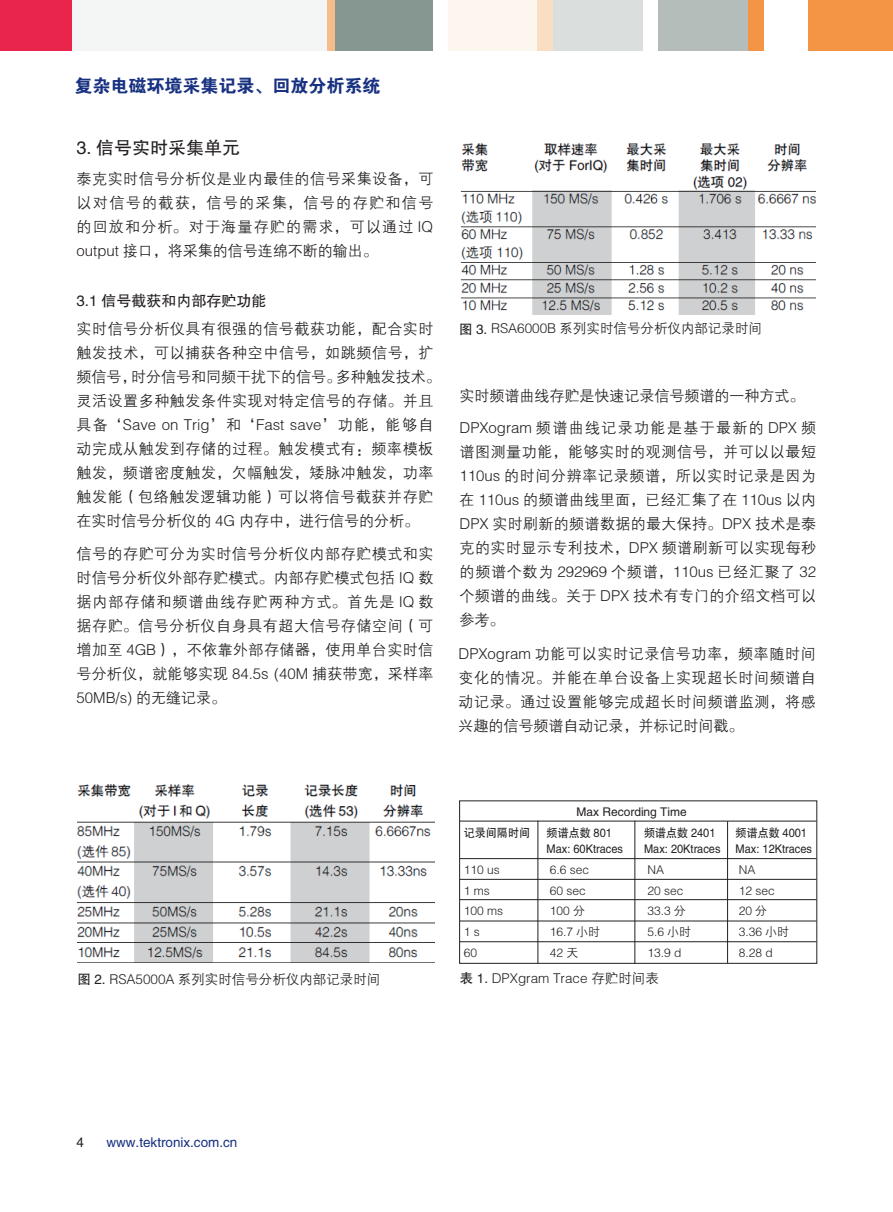
<style>
.page{position:relative;width:893px;height:1212px;background:#fff}
.page>*{position:absolute;margin:0;border:0;box-sizing:border-box;transform-origin:0 0}
.t1{font:18px "FZDHTJW GB1 0";color:#183181}
.t2{font:18px "FZHTJW GB1 0";color:#231f20}
.t3{font:15px/24px "FZZDXJW GB1 0";letter-spacing:.03em;color:#231f20;text-align:justify}
.t4{font:15px/32.5px "FZZDXJW GB1 0";color:#231f20}
.t5{font:15px "FZHTJW GB1 0";color:#231f20}
.t6{font:13.5px "FZZDXJW GB1 0";color:#231f20}
.t7{font:13.5px "FZHTJW GB1 0";color:#183181}
.t8{font:13.5px "FZHTJW GB1 0";color:#231f20}
.t9{font:12px "FZZDXJW GB1 0";color:#231f20}
.t10{font:12px "FZHTJW GB1 0";color:#231f20;scale:.92 1}
.t11{font:12px "FZHTJW GB1 0";color:#231f20}
.s1{font-family:"FZHTJW GB1 0"}
</style>
<div class="page">
<div style="left:72px;top:0;width:255px;height:51px;background:#f4f6f5"></div>
<div style="left:0;top:0;width:72px;height:51px;background:#e9254b"></div>
<div style="left:808px;top:0;width:85px;height:51px;background:#f39544"></div>
<div style="left:327px;top:0;width:105px;height:51px;background:#869691"></div>
<div style="left:493px;top:0;width:45px;height:51px;background:#fdf6ee"></div>
<div style="left:448px;top:0;width:45px;height:51px;background:#fdf6ee"></div>
<div style="left:658px;top:0;width:90px;height:51px;background:#b4bdba"></div>
<div style="left:553px;top:0;width:90px;height:51px;background:#dadfde"></div>
<div style="left:538px;top:0;width:15px;height:51px;background:#fadec4"></div>
<div style="left:327px;top:0;width:8px;height:51px;background:#f6bd8b"></div>
<div style="left:748px;top:0;width:15px;height:51px;background:#f39544"></div>
<div style="left:459px;top:800px;width:358px;height:164px;border:1px solid #231f20"></div>
<hr style="left:460px;top:821px;width:356px;height:1px;background:#231f20">
<hr style="left:460px;top:858px;width:356px;height:1px;background:#231f20">
<hr style="left:460px;top:879px;width:356px;height:1px;background:#231f20">
<hr style="left:460px;top:899px;width:356px;height:1px;background:#231f20">
<hr style="left:460px;top:920px;width:356px;height:1px;background:#231f20">
<hr style="left:460px;top:941px;width:356px;height:1px;background:#231f20">
<hr style="left:537px;top:821px;width:1px;height:143px;background:#231f20">
<hr style="left:634px;top:821px;width:1px;height:143px;background:#231f20">
<hr style="left:727px;top:821px;width:1px;height:142px;background:#231f20">
<img style="left:77px;top:784px;width:358px;height:179px">
<img style="left:460px;top:143px;width:355px;height:171px">
<p class="t1" style="left:74px;top:76px;width:307px">复杂电磁环境采集记录、回放分析系统</p>
<p class="t2" style="left:77px;top:138px;width:165px">3. 信号实时采集单元</p>
<p class="t3" style="left:77px;top:167px;width:358px">泰克实时信号分析仪是业内最佳的信号采集设备，可以对信号的截获，信号的采集，信号的存贮和信号的回放和分析。对于海量存贮的需求，可以通过 IQ output 接口，将采集的信号连绵不断的输出。</p>
<p class="t5" style="left:77px;top:292px;width:191px">3.1 信号截获和内部存贮功能</p>
<p class="t3" style="left:77px;top:317px;width:366px;text-align:left">实时信号分析仪具有很强的信号截获功能，配合实时触发技术，可以捕获各种空中信号，如跳频信号，扩频信号，时分信号和同频干扰下的信号。多种触发技术。灵活设置多种触发条件实现对特定信号的存储。并且具备‘Save on Trig’和‘Fast save’功能，能够自动完成从触发到存储的过程。触发模式有：频率模板触发，频谱密度触发，欠幅触发，矮脉冲触发，功率触发能（包络触发逻辑功能）可以将信号截获并存贮在实时信号分析仪的 4G 内存中，进行信号的分析。</p>
<p class="t3" style="left:77px;top:542px;width:358px">信号的存贮可分为实时信号分析仪内部存贮模式和实时信号分析仪外部存贮模式。内部存贮模式包括 IQ 数据内部存储和频谱曲线存贮两种方式。首先是 IQ 数据存贮。信号分析仪自身具有超大信号存储空间（可增加至 4GB），不依靠外部存储器，使用单台实时信号分析仪，就能够实现 84.5s (40M 捕获带宽，采样率50MB/s) 的无缝记录。</p>
<p class="t6" style="left:459px;top:322px;width:304px"><span class="s1">图 3.</span> RSA6000B 系列实时信号分析仪内部记录时间</p>
<p class="t4" style="left:460px;top:380px;width:358px">实时频谱曲线存贮是快速记录信号频谱的一种方式。<br>DPXogram 频谱曲线记录功能是基于最新的 DPX 频</p>
<p class="t3" style="left:460px;top:441px;width:358px">谱图测量功能，能够实时的观测信号，并可以以最短110us 的时间分辨率记录频谱，所以实时记录是因为在 110us 的频谱曲线里面，已经汇集了在 110us 以内DPX 实时刷新的频谱数据的最大保持。DPX 技术是泰克的实时显示专利技术，DPX 频谱刷新可以实现每秒的频谱个数为 292969 个频谱，110us 已经汇聚了 32个频谱的曲线。关于 DPX 技术有专门的介绍文档可以参考。</p>
<p class="t3" style="left:459px;top:642px;width:359px">DPXogram 功能可以实时记录信号功率，频率随时间变化的情况。并能在单台设备上实现超长时间频谱自动记录。通过设置能够完成超长时间频谱监测，将感兴趣的信号频谱自动记录，并标记时间戳。</p>
<p class="t6" style="left:78px;top:972px;width:304px"><span class="s1">图 2.</span> RSA5000A 系列实时信号分析仪内部记录时间</p>
<p class="t11" style="left:577px;top:805px;width:112px">Max Recording Time</p>
<p class="t10" style="left:464px;top:826px;width:74px">记录间隔时间</p>
<p class="t10" style="left:547px;top:826px;width:72px">频谱点数 801</p>
<p class="t10" style="left:644px;top:826px;width:79px">频谱点数 2401</p>
<p class="t10" style="left:736px;top:826px;width:79px">频谱点数 4001</p>
<p class="t10" style="left:547px;top:842px;width:85px">Max: 60Ktraces</p>
<p class="t10" style="left:644px;top:842px;width:85px">Max: 20Ktraces</p>
<p class="t10" style="left:736px;top:842px;width:85px">Max: 12Ktraces</p>
<p class="t9" style="left:464px;top:863px;width:37px">110 us</p>
<p class="t9" style="left:550px;top:863px;width:41px">6.6 sec</p>
<p class="t9" style="left:647px;top:863px;width:18px">NA</p>
<p class="t9" style="left:739px;top:863px;width:18px">NA</p>
<p class="t9" style="left:464px;top:884px;width:27px">1 ms</p>
<p class="t9" style="left:550px;top:884px;width:37px">60 sec</p>
<p class="t9" style="left:647px;top:884px;width:37px">20 sec</p>
<p class="t9" style="left:739px;top:884px;width:37px">12 sec</p>
<p class="t9" style="left:464px;top:905px;width:41px">100 ms</p>
<p class="t9" style="left:550px;top:905px;width:37px">100 分</p>
<p class="t9" style="left:647px;top:905px;width:40px">33.3 分</p>
<p class="t9" style="left:739px;top:905px;width:30px">20 分</p>
<p class="t9" style="left:464px;top:925px;width:17px">1 s</p>
<p class="t9" style="left:550px;top:925px;width:52px">16.7 小时</p>
<p class="t9" style="left:647px;top:925px;width:45px">5.6 小时</p>
<p class="t9" style="left:739px;top:925px;width:52px">3.36 小时</p>
<p class="t9" style="left:464px;top:946px;width:15px">60</p>
<p class="t9" style="left:550px;top:946px;width:30px">42 天</p>
<p class="t9" style="left:647px;top:946px;width:35px">13.9 d</p>
<p class="t9" style="left:739px;top:946px;width:35px">8.28 d</p>
<p class="t6" style="left:460px;top:970px;width:200px"><span class="s1">表 1.</span> DPXgram Trace 存贮时间表</p>
<p class="t8" style="left:77px;top:1135px;width:9px">4</p>
<p class="t7" style="left:106px;top:1135px;width:132px">www.tektronix.com.cn</p>
</div>
